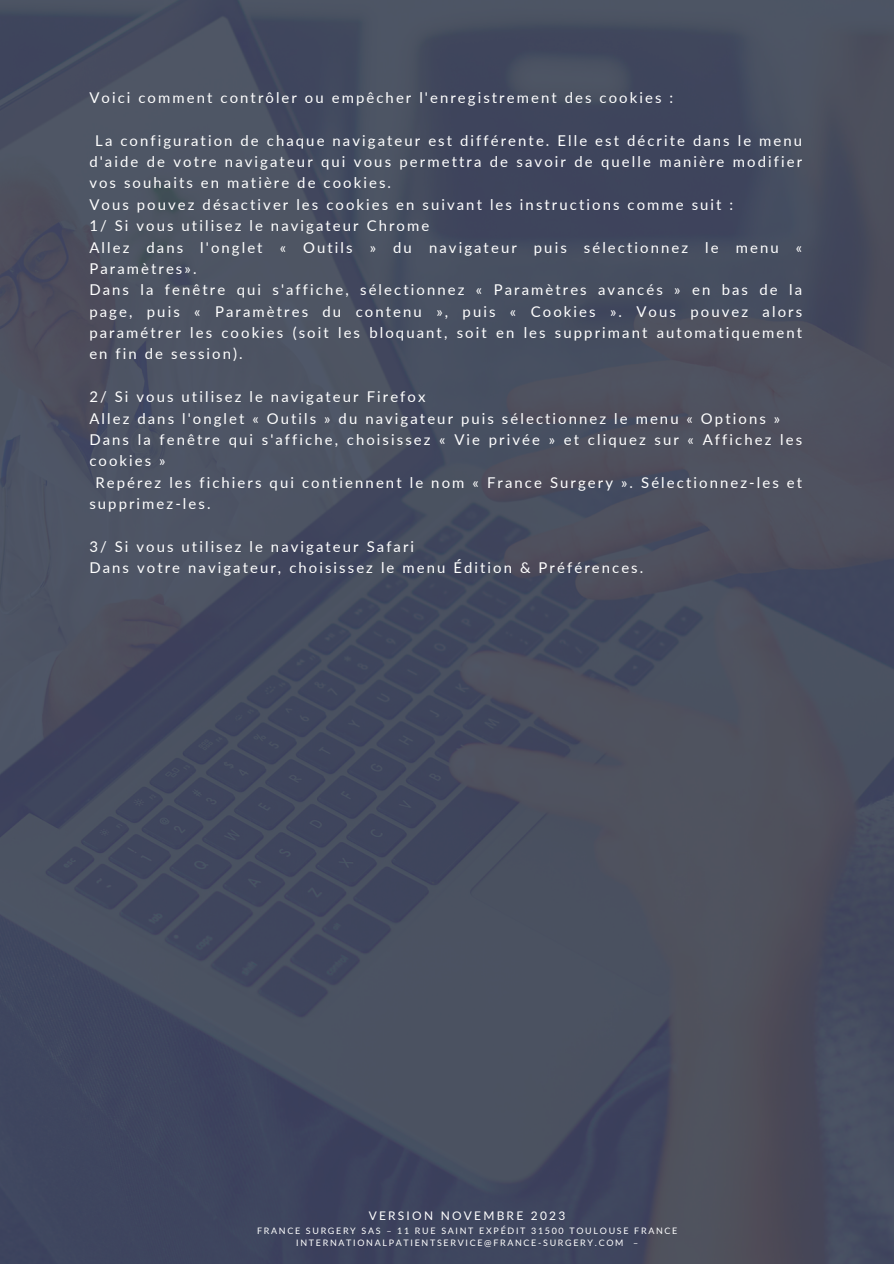
<style>
.page{position:relative;width:894px;height:1264px;background:#fff}
.page>*{position:absolute;margin:0;border:0;box-sizing:border-box;transform-origin:0 0}
.t1{font:14.85px/21.3px "Lato";letter-spacing:.14em;color:#fff}
.t2{font:11.85px "Lato";letter-spacing:.19em;color:#fff}
.t3{font:8.85px/11.9px "Lato";letter-spacing:.19em;color:#fff;text-align:center}
</style>
<div class="page">
<img style="left:0;top:0;width:893px;height:1263px">
<p class="t1" style="left:89px;top:86px;width:585px">Voici comment contrôler ou empêcher l'enregistrement des cookies :</p>
<p class="t1" style="left:89px;top:129px;width:714px;text-indent:6px">La configuration de chaque navigateur est différente. Elle est décrite dans le menu d'aide de votre navigateur qui vous permettra de savoir de quelle manière modifier vos souhaits en matière de cookies.<br>Vous pouvez désactiver les cookies en suivant les instructions comme suit :<br>1/ Si vous utilisez le navigateur Chrome<br>Allez dans l'onglet « Outils » du navigateur puis sélectionnez le menu « Paramètres».<br>Dans la fenêtre qui s'affiche, sélectionnez « Paramètres avancés » en bas de la page, puis « Paramètres du contenu », puis « Cookies ». Vous pouvez alors paramétrer les cookies (soit les bloquant, soit en les supprimant automatiquement en fin de session).</p>
<p class="t1" style="left:89px;top:386px;width:337px">2/ Si vous utilisez le navigateur Firefox</p>
<p class="t1" style="left:89px;top:407px;width:692px">Allez dans l'onglet « Outils » du navigateur puis sélectionnez le menu « Options »</p>
<p class="t1" style="left:89px;top:428px;width:714px">Dans la fenêtre qui s'affiche, choisissez « Vie privée » et cliquez sur « Affichez les</p>
<p class="t1" style="left:89px;top:450px;width:78px">cookies »</p>
<p class="t1" style="left:95px;top:471px;width:708px">Repérez les fichiers qui contiennent le nom « France Surgery ». Sélectionnez-les et</p>
<p class="t1" style="left:89px;top:493px;width:123px">supprimez-les.</p>
<p class="t1" style="left:89px;top:535px;width:555px">3/ Si vous utilisez le navigateur Safari<br>Dans votre navigateur, choisissez le menu Édition &amp; Préférences.</p>
<p class="t2" style="left:368px;top:1208px;width:198px">VERSION NOVEMBRE 2023</p>
<p class="t3" style="left:257px;top:1224px;width:421px">FRANCE SURGERY SAS – 11 RUE SAINT EXPÉDIT 31500 TOULOUSE FRANCE<br>INTERNATIONALPATIENTSERVICE@FRANCE-SURGERY.COM –</p>
</div>
